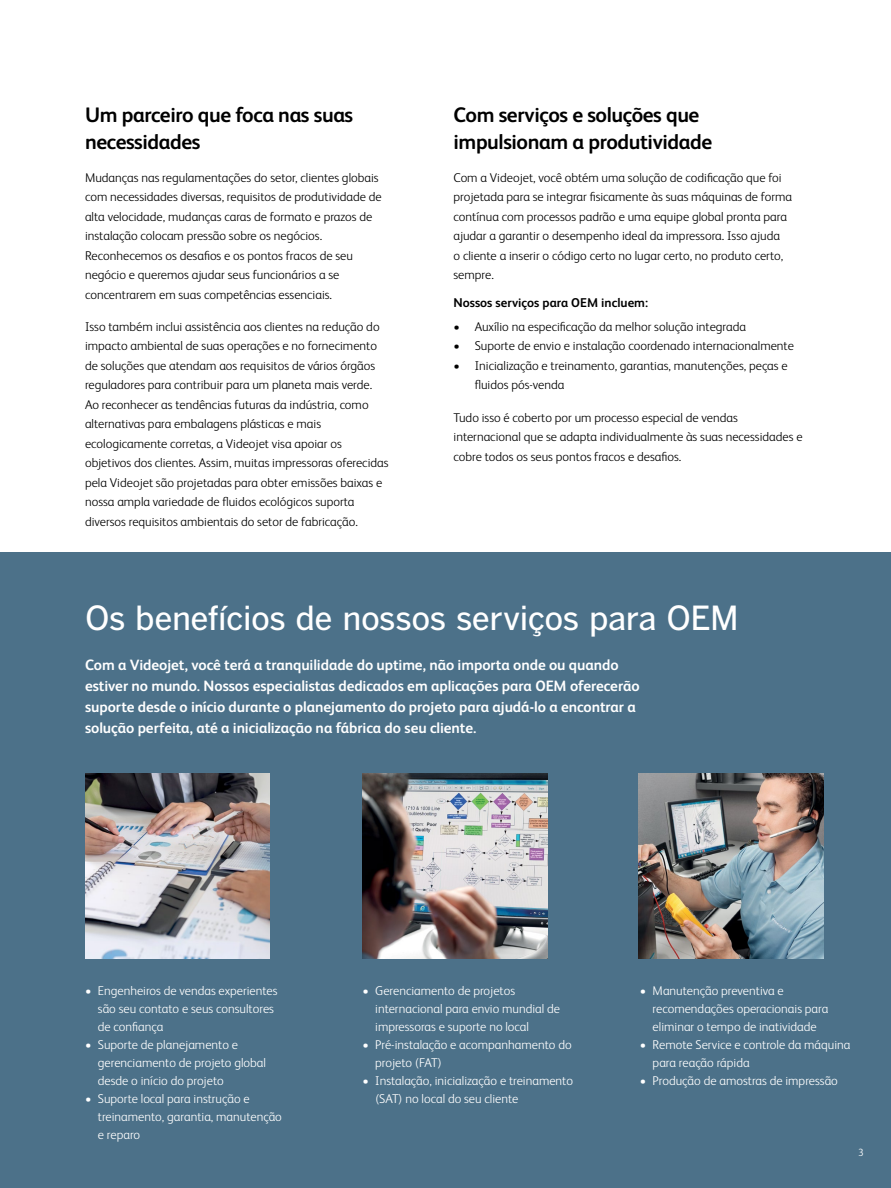
<style>
.page{position:relative;width:891px;height:1188px;background:#fff}
.page>*{position:absolute;margin:0;border:0;box-sizing:border-box;transform-origin:0 0}
.t1{font:500 33px "Benton Gothic";letter-spacing:-.02em;color:#fff}
.t2{font:700 21px/27px "FS Albert Pro";letter-spacing:-.02em;color:#000}
.t3{font:700 15px/21px "FS Albert Pro";letter-spacing:-.005em;color:#fff}
.t4{font:300 12.75px/19.5px "FS Albert Pro";color:#000}
.t5{font:300 12.75px/18px "FS Albert Pro";color:#fff}
.t6{font:700 12.75px "FS Albert Pro";color:#000}
.t7{font:300 10.5px "FS Albert Pro";color:#fff}
</style>
<div class="page">
<div style="left:0;top:553px;width:891px;height:635px;background:#4c7189"></div>
<img style="left:85px;top:774px;width:185px;height:184px">
<img style="left:362px;top:773px;width:185px;height:185px">
<img style="left:639px;top:773px;width:185px;height:185px">
<h2 class="t2" style="left:85px;top:101px;width:270px">Um parceiro que foca nas suas necessidades</h2>
<p class="t4" style="left:85px;top:167px;width:298px">Mudanças nas regulamentações do setor, clientes globais com necessidades diversas, requisitos de produtividade de alta velocidade, mudanças caras de formato e prazos de instalação colocam pressão sobre os negócios.<br>Reconhecemos os desafios e os pontos fracos de seu negócio e queremos ajudar seus funcionários a se concentrarem em suas competências essenciais.</p>
<p class="t4" style="left:85px;top:316px;width:305px">Isso também inclui assistência aos clientes na redução do impacto ambiental de suas operações e no fornecimento de soluções que atendam aos requisitos de vários órgãos reguladores para contribuir para um planeta mais verde.<br>Ao reconhecer as tendências futuras da indústria, como alternativas para embalagens plásticas e mais ecologicamente corretas, a Videojet visa apoiar os objetivos dos clientes. Assim, muitas impressoras oferecidas pela Videojet são projetadas para obter emissões baixas e nossa ampla variedade de fluidos ecológicos suporta diversos requisitos ambientais do setor de fabricação.</p>
<h2 class="t2" style="left:454px;top:101px;width:260px">Com serviços e soluções que impulsionam a produtividade</h2>
<p class="t4" style="left:454px;top:167px;width:340px">Com a Videojet, você obtém uma solução de codificação que foi projetada para se integrar fisicamente às suas máquinas de forma contínua com processos padrão e uma equipe global pronta para ajudar a garantir o desempenho ideal da impressora. Isso ajuda<br>o cliente a inserir o código certo no lugar certo, no produto certo, sempre.</p>
<p class="t6" style="left:454px;top:294px;width:196px">Nossos serviços para OEM incluem:</p>
<p class="t4" style="left:454px;top:316px;width:294px">• Auxílio na especificação da melhor solução integrada</p>
<p class="t4" style="left:454px;top:336px;width:342px">• Suporte de envio e instalação coordenado internacionalmente</p>
<p class="t4" style="left:475px;top:355px;width:314px;text-indent:-21px">• Inicialização e treinamento, garantias, manutenções, peças e fluidos pós-venda</p>
<p class="t4" style="left:454px;top:407px;width:351px">Tudo isso é coberto por um processo especial de vendas internacional que se adapta individualmente às suas necessidades e cobre todos os seus pontos fracos e desafios.</p>
<h1 class="t1" style="left:85px;top:599px;width:655px">Os benefícios de nossos serviços para OEM</h1>
<p class="t3" style="left:85px;top:654px;width:556px">Com a Videojet, você terá a tranquilidade do uptime, não importa onde ou quando estiver no mundo. Nossos especialistas dedicados em aplicações para OEM oferecerão suporte desde o início durante o planejamento do projeto para ajudá-lo a encontrar a solução perfeita, até a inicialização na fábrica do seu cliente.</p>
<p class="t5" style="left:98px;top:981px;width:181px;text-indent:-13px">• Engenheiros de vendas experientes são seu contato e seus consultores de confiança</p>
<p class="t5" style="left:98px;top:1035px;width:170px;text-indent:-13px">• Suporte de planejamento e gerenciamento de projeto global desde o início do projeto</p>
<p class="t5" style="left:98px;top:1089px;width:186px;text-indent:-13px">• Suporte local para instrução e treinamento, garantia, manutenção e reparo</p>
<p class="t5" style="left:375px;top:981px;width:186px;text-indent:-13px">• Gerenciamento de projetos internacional para envio mundial de impressoras e suporte no local</p>
<p class="t5" style="left:375px;top:1035px;width:198px;text-indent:-13px">• Pré-instalação e acompanhamento do projeto (FAT)</p>
<p class="t5" style="left:375px;top:1071px;width:199px;text-indent:-13px">• Instalação, inicialização e treinamento (SAT) no local do seu cliente</p>
<p class="t5" style="left:653px;top:981px;width:177px;text-indent:-13px">• Manutenção preventiva e recomendações operacionais para eliminar o tempo de inatividade</p>
<p class="t5" style="left:653px;top:1035px;width:199px;text-indent:-13px">• Remote Service e controle da máquina para reação rápida</p>
<p class="t5" style="left:640px;top:1071px;width:200px">• Produção de amostras de impressão</p>
<p class="t7" style="left:858px;top:1145px;width:7px">3</p>
</div>
